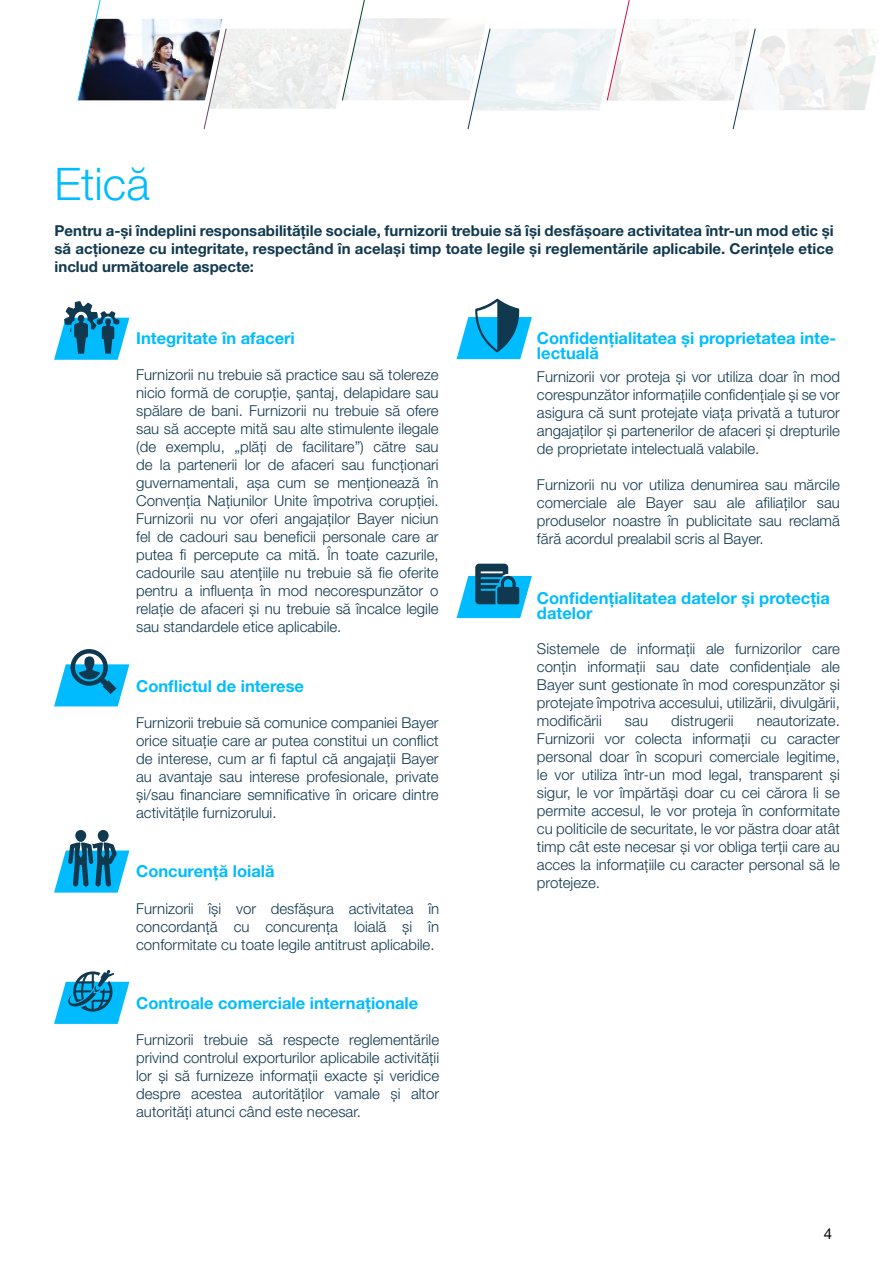
<style>
.page{position:relative;width:894px;height:1263px;background:#fff}
.page>*{position:absolute;margin:0;border:0;box-sizing:border-box;transform-origin:0 0}
.t1{font:300 45px "Helvetica Neue LT Pro";color:#00bcff}
.t2{font:700 16.5px/15px "Helvetica Neue LT Pro";color:#00bcff}
.t3{font:300 15px/18px "Helvetica Neue LT Pro";color:#10384f;text-align:justify}
.t4{font:700 15px/18px "Helvetica Neue LT Pro";color:#10384f;text-align:justify}
.t5{font:15px "Helvetica Neue LT Pro";color:#000}
</style>
<div class="page">
<img style="left:101px;top:19px;width:102px;height:81px">
<svg style="left:77px;top:0;width:24px;height:101px"></svg>
<svg style="left:203px;top:0;width:676px;height:129px"></svg>
<svg style="left:54px;top:301px;width:75px;height:59px"></svg>
<svg style="left:456px;top:299px;width:75px;height:60px"></svg>
<svg style="left:456px;top:563px;width:75px;height:55px"></svg>
<svg style="left:54px;top:649px;width:75px;height:57px"></svg>
<svg style="left:54px;top:970px;width:75px;height:54px"></svg>
<div style="left:98px;top:830px;width:11px;height:12px;background:#10384f;border-radius:50%"></div>
<div style="left:75px;top:830px;width:11px;height:12px;background:#10384f;border-radius:50%"></div>
<svg style="left:54px;top:842px;width:75px;height:50px"></svg>
<h1 class="t1" style="left:55px;top:157px;width:97px">Etică</h1>
<p class="t4" style="left:55px;top:221px;width:780px">Pentru a-și îndeplini responsabilitățile sociale, furnizorii trebuie să își desfășoare activitatea într-un mod etic și să acționeze cu integritate, respectând în același timp toate legile și reglementările aplicabile. Cerințele etice includ următoarele aspecte:</p>
<p class="t2" style="left:136px;top:330px;width:160px">Integritate în afaceri</p>
<p class="t3" style="left:136px;top:365px;width:304px">Furnizorii nu trebuie să practice sau să tolereze nicio formă de corupție, șantaj, delapidare sau spălare de bani. Furnizorii nu trebuie să ofere sau să accepte mită sau alte stimulente ilegale (de exemplu, „plăți de facilitare”) către sau de la partenerii lor de afaceri sau funcționari guvernamentali, așa cum se menționează în Convenția Națiunilor Unite împotriva corupției.<br>Furnizorii nu vor oferi angajaților Bayer niciun fel de cadouri sau beneficii personale care ar putea fi percepute ca mită. În toate cazurile, cadourile sau atențiile nu trebuie să fie oferite pentru a influența în mod necorespunzător o relație de afaceri și nu trebuie să încalce legile sau standardele etice aplicabile.</p>
<p class="t2" style="left:136px;top:677px;width:169px">Conflictul de interese</p>
<p class="t3" style="left:136px;top:713px;width:304px">Furnizorii trebuie să comunice companiei Bayer orice situație care ar putea constitui un conflict de interese, cum ar fi faptul că angajații Bayer au avantaje sau interese profesionale, private și/sau financiare semnificative în oricare dintre activitățile furnizorului.</p>
<p class="t2" style="left:136px;top:863px;width:140px">Concurență loială</p>
<p class="t3" style="left:136px;top:899px;width:304px">Furnizorii își vor desfășura activitatea în concordanță cu concurența loială și în conformitate cu toate legile antitrust aplicabile.</p>
<p class="t2" style="left:136px;top:994px;width:283px">Controale comerciale internaționale</p>
<p class="t3" style="left:136px;top:1030px;width:304px">Furnizorii trebuie să respecte reglementările privind controlul exporturilor aplicabile activității lor și să furnizeze informații exacte și veridice despre acestea autorităților vamale și altor autorități atunci când este necesar.</p>
<p class="t2" style="left:536px;top:330px;width:301px">Confidențialitatea și proprietatea inte&shy;lectuală</p>
<p class="t3" style="left:536px;top:368px;width:304px">Furnizorii vor proteja și vor utiliza doar în mod corespunzător informațiile confidențiale și se vor asigura că sunt protejate viața privată a tuturor angajaților și partenerilor de afaceri și drepturile de proprietate intelectuală valabile.</p>
<p class="t3" style="left:536px;top:476px;width:304px">Furnizorii nu vor utiliza denumirea sau mărcile comerciale ale Bayer sau ale afiliaților sau produselor noastre în publicitate sau reclamă fără acordul prealabil scris al Bayer.</p>
<p class="t2" style="left:536px;top:590px;width:294px">Confidențialitatea datelor și protecția datelor</p>
<p class="t3" style="left:536px;top:639px;width:304px">Sistemele de informații ale furnizorilor care conțin informații sau date confidențiale ale Bayer sunt gestionate în mod corespunzător și protejate împotriva accesului, utilizării, divulgării, modificării</p>
<p class="t3" style="left:536px;top:711px;width:304px;text-indent:220px">neautorizate.<br>Furnizorii vor colecta informații cu caracter personal doar în scopuri comerciale legitime, le vor utiliza într-un mod legal, transparent și sigur, le vor împărtăși doar cu cei cărora li se permite accesul, le vor proteja în conformitate cu politicile de securitate, le vor păstra doar atât timp cât este necesar și vor obliga terții care au acces la informațiile cu caracter personal să le protejeze.</p>
<p class="t3" style="left:624px;top:711px;width:25px">sau</p>
<p class="t3" style="left:671px;top:711px;width:64px">distrugerii</p>
<p class="t5" style="left:823px;top:1224px;width:10px">4</p>
</div>
